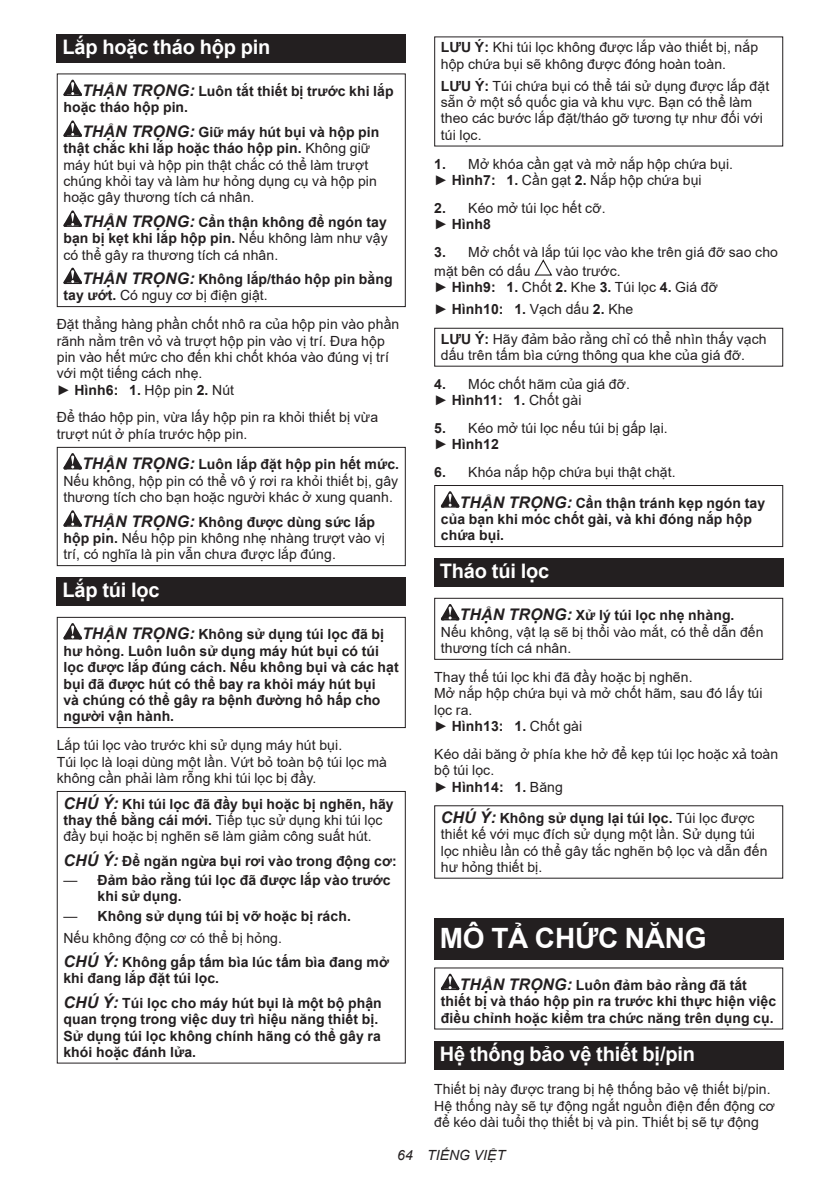
<style>
.page{position:relative;width:840px;height:1191px;background:#fff}
.page>*{position:absolute;margin:0;border:0;box-sizing:border-box;transform-origin:0 0}
.t1{font:700 28px "Arial";letter-spacing:-.01em;color:#fff}
.t2{font:700 20px "Arial";letter-spacing:-.01em;color:#fff}
.t3{font:14px/16.4px "Arial";letter-spacing:.005em;color:#231f20}
.t4{font:700 14px/16.4px "Arial";letter-spacing:.005em;color:#231f20}
.t5{font:italic 14px "Arial";letter-spacing:.005em;color:#231f20}
.s1{font-style:italic;font-size:16px}
.s2{font-weight:700;font-style:italic;font-size:16px}
.s3{font-weight:700}
.s4{font-weight:400}
</style>
<div class="page">
<div style="left:57px;top:34px;width:348px;height:29px;background:#231f20"></div>
<svg style="left:63px;top:80px;width:19px;height:16px"></svg>
<svg style="left:63px;top:120px;width:19px;height:17px"></svg>
<svg style="left:63px;top:210px;width:19px;height:17px"></svg>
<svg style="left:63px;top:268px;width:19px;height:16px"></svg>
<div style="left:57px;top:73px;width:348px;height:234px;border:1px solid #231f20"></div>
<svg style="left:63px;top:453px;width:19px;height:16px"></svg>
<svg style="left:63px;top:510px;width:19px;height:16px"></svg>
<div style="left:57px;top:447px;width:348px;height:119px;border:1px solid #231f20"></div>
<div style="left:57px;top:577px;width:348px;height:29px;background:#231f20"></div>
<svg style="left:63px;top:623px;width:19px;height:16px"></svg>
<div style="left:57px;top:617px;width:348px;height:111px;border:1px solid #231f20"></div>
<div style="left:57px;top:791px;width:348px;height:272px;border:1px solid #231f20"></div>
<svg style="left:534px;top:259px;width:18px;height:16px"></svg>
<div style="left:434px;top:328px;width:348px;height:39px;border:1px solid #231f20"></div>
<svg style="left:440px;top:491px;width:19px;height:16px"></svg>
<div style="left:434px;top:485px;width:348px;height:62px;border:1px solid #231f20"></div>
<div style="left:434px;top:558px;width:348px;height:29px;background:#231f20"></div>
<svg style="left:440px;top:604px;width:19px;height:16px"></svg>
<div style="left:434px;top:598px;width:348px;height:62px;border:1px solid #231f20"></div>
<div style="left:434px;top:918px;width:348px;height:41px;background:#231f20"></div>
<svg style="left:440px;top:973px;width:19px;height:17px"></svg>
<div style="left:434px;top:1040px;width:348px;height:29px;background:#231f20"></div>
<h2 class="t2" style="left:62px;top:33px;width:209px">Lắp hoặc tháo hộp pin</h2>
<p class="t4" style="left:63px;top:83px;width:331px;text-indent:19px"><span class="s1">THẬN TRỌNG:</span> Luôn tắt thiết bị trước khi lắp hoặc tháo hộp pin.</p>
<p class="t3" style="left:63px;top:124px;width:317px;text-indent:19px"><span class="s2">THẬN TRỌNG:</span> <span class="s3">Giữ máy hút bụi và hộp pin thật chắc khi lắp hoặc tháo hộp pin.</span> Không giữ máy hút bụi và hộp pin thật chắc có thể làm trượt chúng khỏi tay và làm hư hỏng dụng cụ và hộp pin hoặc gây thương tích cá nhân.</p>
<p class="t3" style="left:63px;top:214px;width:325px;text-align:justify;text-indent:19px"><span class="s2">THẬN TRỌNG:</span> <span class="s3">Cẩn thận không để ngón tay bạn bị kẹt khi lắp hộp pin.</span> Nếu không làm như vậy có thể gây ra thương tích cá nhân.</p>
<p class="t4" style="left:63px;top:271px;width:330px;text-indent:19px"><span class="s1">THẬN TRỌNG:</span> Không lắp/tháo hộp pin bằng tay ướt. <span class="s4">Có nguy cơ bị điện giật.</span></p>
<p class="t3" style="left:57px;top:316px;width:344px">Đặt thẳng hàng phần chốt nhô ra của hộp pin vào phần rãnh nằm trên vỏ và trượt hộp pin vào vị trí. Đưa hộp pin vào hết mức cho đến khi chốt khóa vào đúng vị trí với một tiếng cách nhẹ.<br>► <span class="s3">Hình6: 1.</span> Hộp pin <span class="s3">2.</span> Nút</p>
<p class="t3" style="left:57px;top:409px;width:322px">Để tháo hộp pin, vừa lấy hộp pin ra khỏi thiết bị vừa trượt nút ở phía trước hộp pin.</p>
<p class="t3" style="left:63px;top:456px;width:337px;text-align:justify;text-indent:19px"><span class="s2">THẬN TRỌNG:</span> <span class="s3">Luôn lắp đặt hộp pin hết mức.<br></span>Nếu không, hộp pin có thể vô ý rơi ra khỏi thiết bị, gây thương tích cho bạn hoặc người khác ở xung quanh.</p>
<p class="t3" style="left:63px;top:513px;width:323px;text-indent:19px"><span class="s2">THẬN TRỌNG:</span> <span class="s3">Không được dùng sức lắp hộp pin.</span> Nếu hộp pin không nhẹ nhàng trượt vào vị trí, có nghĩa là pin vẫn chưa được lắp đúng.</p>
<h2 class="t2" style="left:62px;top:576px;width:99px">Lắp túi lọc</h2>
<p class="t4" style="left:63px;top:626px;width:336px;text-indent:19px"><span class="s1">THẬN TRỌNG:</span> Không sử dụng túi lọc đã bị hư hỏng. Luôn luôn sử dụng máy hút bụi có túi lọc được lắp đúng cách. Nếu không bụi và các hạt bụi đã được hút có thể bay ra khỏi máy hút bụi<br>và chúng có thể gây ra bệnh đường hô hấp cho người vận hành.</p>
<p class="t3" style="left:57px;top:737px;width:331px">Lắp túi lọc vào trước khi sử dụng máy hút bụi.<br>Túi lọc là loại dùng một lần. Vứt bỏ toàn bộ túi lọc mà không cần phải làm rỗng khi túi lọc bị đầy.</p>
<p class="t3" style="left:63px;top:795px;width:331px"><span class="s2">CHÚ Ý:</span> <span class="s3">Khi túi lọc đã đầy bụi hoặc bị nghẽn, hãy thay thế bằng cái mới.</span> Tiếp tục sử dụng khi túi lọc đầy bụi hoặc bị nghẽn sẽ làm giảm công suất hút.</p>
<p class="t4" style="left:63px;top:852px;width:334px"><span class="s1">CHÚ Ý:</span> Để ngăn ngừa bụi rơi vào trong động cơ:</p>
<p class="t4" style="left:97px;top:872px;width:294px;text-indent:-34px"><span class="s4">—</span> Đảm bảo rằng túi lọc đã được lắp vào trước khi sử dụng.</p>
<p class="t4" style="left:63px;top:904px;width:289px;line-height:22px"><span class="s4">—</span> Không sử dụng túi bị vỡ hoặc bị rách.<br><span class="s4">Nếu không động cơ có thể bị hỏng.</span></p>
<p class="t4" style="left:63px;top:954px;width:327px"><span class="s1">CHÚ Ý:</span> Không gấp tấm bìa lúc tấm bìa đang mở khi đang lắp đặt túi lọc.</p>
<p class="t4" style="left:63px;top:994px;width:319px"><span class="s1">CHÚ Ý:</span> Túi lọc cho máy hút bụi là một bộ phận quan trọng trong việc duy trì hiệu năng thiết bị.<br>Sử dụng túi lọc không chính hãng có thể gây ra khói hoặc đánh lửa.</p>
<p class="t3" style="left:440px;top:39px;width:318px"><span class="s3">LƯU Ý:</span> Khi túi lọc không được lắp vào thiết bị, nắp hộp chứa bụi sẽ không được đóng hoàn toàn.</p>
<p class="t3" style="left:440px;top:77px;width:330px"><span class="s3">LƯU Ý:</span> Túi chứa bụi có thể tái sử dụng được lắp đặt sẵn ở một số quốc gia và khu vực. Bạn có thể làm theo các bước lắp đặt/tháo gỡ tương tự như đối với túi lọc.</p>
<p class="t3" style="left:434px;top:155px;width:300px"><span class="s3">1.</span> Mở khóa cần gạt và mở nắp hộp chứa bụi. ► <span class="s3">Hình7: 1.</span> Cần gạt <span class="s3">2.</span> Nắp hộp chứa bụi</p>
<p class="t3" style="left:434px;top:199px;width:173px"><span class="s3">2.</span> Kéo mở túi lọc hết cỡ. ► <span class="s3">Hình8</span></p>
<p class="t3" style="left:434px;top:242px;width:345px;line-height:18.8px"><span class="s3">3.</span> Mở chốt và lắp túi lọc vào khe trên giá đỡ sao cho mặt bên có dấu</p>
<p class="t3" style="left:434px;top:262px;width:285px;text-indent:122px">vào trước.<br>► <span class="s3">Hình9: 1.</span> Chốt <span class="s3">2.</span> Khe <span class="s3">3.</span> Túi lọc <span class="s3">4.</span> Giá đỡ</p>
<p class="t3" style="left:440px;top:294px;width:327px;line-height:29.6px;text-indent:-7px">► <span class="s3">Hình10: 1.</span> Vạch dấu <span class="s3">2.</span> Khe<br><span class="s3">LƯU Ý:</span> Hãy đảm bảo rằng chỉ có thể nhìn thấy vạch</p>
<p class="t3" style="left:440px;top:347px;width:305px">dấu trên tấm bìa cứng thông qua khe của giá đỡ.</p>
<p class="t3" style="left:434px;top:375px;width:197px"><span class="s3">4.</span> Móc chốt hãm của giá đỡ. ► <span class="s3">Hình11: 1.</span> Chốt gài</p>
<p class="t3" style="left:434px;top:419px;width:235px"><span class="s3">5.</span> Kéo mở túi lọc nếu túi bị gấp lại. ► <span class="s3">Hình12</span></p>
<p class="t3" style="left:459px;top:456px;width:307px;line-height:30.6px;text-indent:-25px"><span class="s3">6.</span> Khóa nắp hộp chứa bụi thật chặt.<br><span class="s2">THẬN TRỌNG:</span> <span class="s3">Cẩn thận tránh kẹp ngón tay</span></p>
<p class="t4" style="left:440px;top:511px;width:312px">của bạn khi móc chốt gài, và khi đóng nắp hộp chứa bụi.</p>
<h2 class="t2" style="left:439px;top:557px;width:111px">Tháo túi lọc</h2>
<p class="t3" style="left:440px;top:607px;width:324px;text-indent:19px"><span class="s2">THẬN TRỌNG:</span> <span class="s3">Xử lý túi lọc nhẹ nhàng.<br></span>Nếu không, vật lạ sẽ bị thổi vào mắt, có thể dẫn đến thương tích cá nhân.</p>
<p class="t3" style="left:434px;top:668px;width:330px">Thay thế túi lọc khi đã đầy hoặc bị nghẽn.<br>Mở nắp hộp chứa bụi và mở chốt hãm, sau đó lấy túi lọc ra.<br>► <span class="s3">Hình13: 1.</span> Chốt gài</p>
<p class="t3" style="left:434px;top:745px;width:345px">Kéo dải băng ở phía khe hở để kẹp túi lọc hoặc xả toàn bộ túi lọc.<br>► <span class="s3">Hình14: 1.</span> Băng</p>
<p class="t3" style="left:440px;top:809px;width:328px"><span class="s2">CHÚ Ý:</span> <span class="s3">Không sử dụng lại túi lọc.</span> Túi lọc được thiết kế với mục đích sử dụng một lần. Sử dụng túi lọc nhiều lần có thể gây tắc nghẽn bộ lọc và dẫn đến hư hỏng thiết bị.</p>
<h1 class="t1" style="left:439px;top:918px;width:268px">MÔ TẢ CHỨC NĂNG</h1>
<p class="t4" style="left:440px;top:977px;width:336px;text-indent:19px"><span class="s1">THẬN TRỌNG:</span> Luôn đảm bảo rằng đã tắt thiết bị và tháo hộp pin ra trước khi thực hiện việc điều chỉnh hoặc kiểm tra chức năng trên dụng cụ.</p>
<h2 class="t2" style="left:439px;top:1039px;width:256px">Hệ thống bảo vệ thiết bị/pin</h2>
<p class="t3" style="left:434px;top:1081px;width:342px">Thiết bị này được trang bị hệ thống bảo vệ thiết bị/pin.<br>Hệ thống này sẽ tự động ngắt nguồn điện đến động cơ để kéo dài tuổi thọ thiết bị và pin. Thiết bị sẽ tự động</p>
<p class="t5" style="left:397px;top:1146px;width:109px">64 TIẾNG VIỆT</p>
</div>
